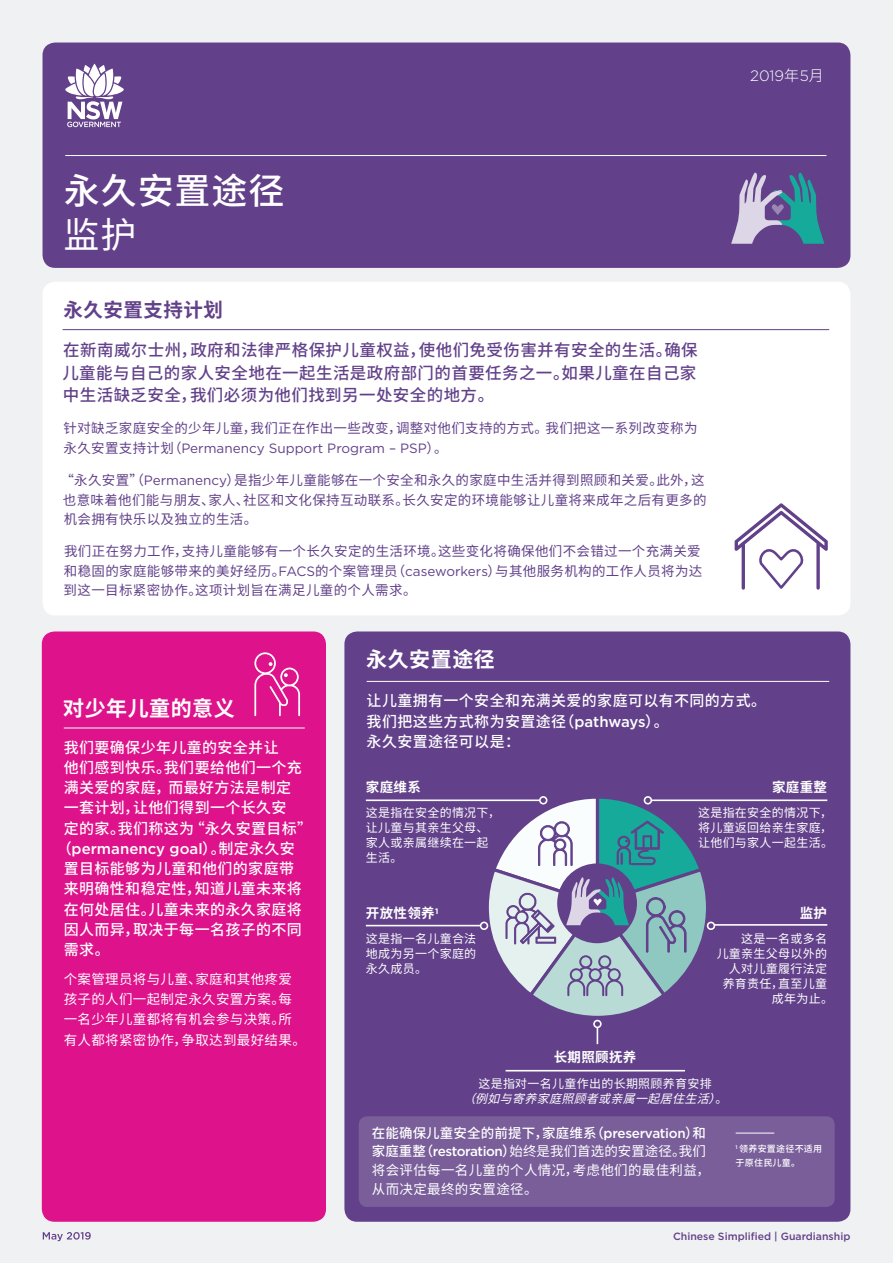
<style>
.page{position:relative;width:893px;height:1263px;background:#f0f1f2}
.page>*{position:absolute;margin:0;border:0;box-sizing:border-box;transform-origin:0 0}
.Doc_Heading{font:500 36px "Noto Sans CJ Ksc";letter-spacing:.025em;color:#fff}
.Doc_Subheading{font:36px "Noto Sans CJ Ksc";color:#fff}
.Box_Subheading{font:700 21px "Noto Sans CJ Ksc";letter-spacing:.025em;color:#fff}
.Pullout_Intro_copy{font:700 19.5px "Noto Sans CJ Ksc";letter-spacing:.025em;color:#62418a}
.Pullout_Intro_copy-2{font:500 16.5px/22.5px "Noto Sans CJ Ksc";letter-spacing:.025em;color:#62418a;text-align:justify}
.Body_Copy{font:500 15px/20.2px "Noto Sans CJ Ksc";letter-spacing:.025em;color:#fff}
.Body_Copy-2{font:500 15px "Gotham";color:#fff}
.t1{font:300 15px "Gotham";color:#fff}
.Pullout_Intro_copy-3{font:13.5px/19.5px "Noto Sans CJ Ksc";letter-spacing:.025em;color:#62418a}
.Body_Copy-3{font:13.5px/18.8px "Noto Sans CJ Ksc";letter-spacing:.025em;color:#fff}
.Body_Copy-4{font:700 13.5px "Noto Sans CJ Ksc";letter-spacing:.025em;color:#fff}
.Body_Copy-5{font:12px/15px "Noto Sans CJ Ksc";letter-spacing:.025em;color:#fff;text-align:justify}
.Body_Copy-6{font:italic 12px/15px "Noto Sans CJ Ksc";color:#fff;text-align:center}
.t2{font:500 10.5px "Gotham";color:#62418a}
.t3{font:500 9px/13.5px "Noto Sans CJ Ksc";letter-spacing:.025em;color:#fff}
.s1{font-family:"Gotham"}
.s2{font-family:"Noto Sans CJ Ksc"}
.s3{font-style:normal}
.s4{font-weight:500}
.s5{font-family:"Gotham";font-weight:500}
</style>
<div class="page">
<div style="left:43px;top:282px;width:807px;height:333px;background:#fff;border-radius:13px"></div>
<div style="left:42px;top:631px;width:284px;height:591px;background:#de128a;border-radius:13px"></div>
<div style="left:344px;top:631px;width:506px;height:591px;background:#62418a;border-radius:13px"></div>
<hr style="left:64px;top:728px;width:241px;height:1px;background:#fff">
<hr style="left:367px;top:681px;width:462px;height:1px;background:#fff">
<svg style="left:735px;top:503px;width:93px;height:87px"></svg>
<svg style="left:254px;top:652px;width:46px;height:64px"></svg>
<div style="left:359px;top:1116px;width:476px;height:91px;background:#795e9a;border-radius:9px"></div>
<hr style="left:63px;top:329px;width:766px;height:1px;background:#62418a">
<svg style="left:365px;top:799px;width:463px;height:273px"></svg>
<hr style="left:648px;top:799px;width:179px;height:2px;background:#fff">
<hr style="left:506px;top:1070px;width:179px;height:1px;background:#fff">
<hr style="left:711px;top:924px;width:116px;height:2px;background:#fff">
<hr style="left:366px;top:799px;width:177px;height:2px;background:#fff">
<hr style="left:366px;top:925px;width:121px;height:1px;background:#fff">
<div style="left:481px;top:922px;width:6px;height:7px;background:#62418a;border-radius:50%"></div>
<div style="left:480px;top:921px;width:8px;height:9px;border:2px solid #fff;border-radius:50%"></div>
<svg style="left:484px;top:796px;width:233px;height:248px"></svg>
<hr style="left:736px;top:1133px;width:38px;height:1px;background:#fffeff">
<div style="left:43px;top:43px;width:807px;height:225px;background:#62418a;border-radius:13px"></div>
<hr style="left:65px;top:155px;width:761px;height:1px;background:#fff">
<svg style="left:731px;top:172px;width:93px;height:72px"></svg>
<svg style="left:43px;top:1232px;width:48px;height:9px"></svg>
<svg style="left:65px;top:64px;width:59px;height:63px"></svg>
<p class="Doc_Heading" style="left:64px;top:171px;width:222px">永久安置途径</p>
<p class="Doc_Subheading" style="left:63px;top:214px;width:74px">监护</p>
<p class="Pullout_Intro_copy" style="left:63px;top:298px;width:161px">永久安置支持计划</p>
<p class="Pullout_Intro_copy-2" style="left:62px;top:339px;width:637px">在新南威尔士州，政府和法律严格保护儿童权益，使他们免受伤害并有安全的生活。确保儿童能与自己的家人安全地在一起生活是政府部门的首要任务之一。如果儿童在自己家中生活缺乏安全，我们必须为他们找到另一处安全的地方。</p>
<p class="Pullout_Intro_copy-3" style="left:64px;top:419px;width:635px">针对缺乏家庭安全的少年儿童，我们正在作出一些改变，调整对他们支持的方式。我们把这一系列改变称为永久安置支持计划（<span class="s1">Permanency Support Program – PSP</span>）。</p>
<p class="Pullout_Intro_copy-3" style="left:61px;top:471px;width:648px">“永久安置”（<span class="s1">Permanency</span>）是指少年儿童能够在一个安全和永久的家庭中生活并得到照顾和关爱。此外，这也意味着他们能与朋友、家人、社区和文化保持互动联系。长久安定的环境能够让儿童将来成年之后有更多的机会拥有快乐以及独立的生活。</p>
<p class="Pullout_Intro_copy-3" style="left:64px;top:542px;width:640px">我们正在努力工作，支持儿童能够有一个长久安定的生活环境。这些变化将确保他们不会错过一个充满关爱和稳固的家庭能够带来的美好经历。<span class="s1">FACS</span>的个案管理员（<span class="s1">caseworkers</span>）与其他服务机构的工作人员将为达到这一目标紧密协作。这项计划旨在满足儿童的个人需求。</p>
<p class="t1" style="left:750px;top:66px;width:75px">2019<span class="s2">年</span>5<span class="s2">月</span></p>
<p class="Box_Subheading" style="left:63px;top:697px;width:173px">对少年儿童的意义</p>
<p class="Body_Copy" style="left:64px;top:737px;width:216px">我们要确保少年儿童的安全并让</p>
<p class="Body_Copy" style="left:64px;top:757px;width:240px">他们感到快乐。我们要给他们一个充</p>
<p class="Body_Copy" style="left:64px;top:778px;width:229px">满关爱的家庭，而最好方法是制定</p>
<p class="Body_Copy" style="left:64px;top:798px;width:224px">一套计划，让他们得到一个长久安</p>
<p class="Body_Copy" style="left:64px;top:818px;width:250px">定的家。我们称这为“永久安置目标”</p>
<p class="Body_Copy-2" style="left:57px;top:839px;width:240px"><span class="s2">（</span>permanency goal<span class="s2">）。制定永久安</span></p>
<p class="Body_Copy" style="left:64px;top:859px;width:232px">置目标能够为儿童和他们的家庭带</p>
<p class="Body_Copy" style="left:64px;top:879px;width:240px">来明确性和稳定性，知道儿童未来将</p>
<p class="Body_Copy" style="left:64px;top:899px;width:240px">在何处居住。儿童未来的永久家庭将</p>
<p class="Body_Copy" style="left:64px;top:919px;width:240px">因人而异，取决于每一名孩子的不同</p>
<p class="Body_Copy" style="left:64px;top:940px;width:47px">需求。</p>
<p class="Body_Copy-3" style="left:64px;top:969px;width:244px;line-height:20.2px">个案管理员将与儿童、家庭和其他疼爱孩子的人们一起制定永久安置方案。每一名少年儿童都将有机会参与决策。所有人都将紧密协作，争取达到最好结果。</p>
<p class="Box_Subheading" style="left:366px;top:647px;width:130px">永久安置途径</p>
<p class="Body_Copy" style="left:367px;top:691px;width:401px">让儿童拥有一个安全和充满关爱的家庭可以有不同的方式。我们把这些方式称为安置途径（<span class="s1">pathways</span>）。</p>
<p class="Body_Copy" style="left:367px;top:731px;width:155px">永久安置途径可以是：</p>
<p class="Body_Copy-4" style="left:366px;top:780px;width:57px">家庭维系</p>
<p class="Body_Copy-4" style="left:772px;top:780px;width:57px">家庭重整</p>
<p class="Body_Copy-5" style="left:366px;top:805px;width:136px;text-align:left">这是指在安全的情况下，让儿童与其亲生父母、家人或亲属继续在一起生活。</p>
<p class="Body_Copy-4" style="left:366px;top:906px;width:74px">开放性领养<sup>1</sup></p>
<p class="Body_Copy-5" style="left:698px;top:805px;width:137px">这是指在安全的情况下，将儿童返回给亲生家庭，让他们与家人一起生活。</p>
<p class="Body_Copy-4" style="left:800px;top:906px;width:29px">监护</p>
<p class="Body_Copy-5" style="left:366px;top:932px;width:112px">这是指一名儿童合法地成为另一个家庭的永久成员。</p>
<p class="Body_Copy-5" style="left:741px;top:932px;width:87px">这是一名或多名</p>
<p class="Body_Copy-5" style="left:717px;top:947px;width:112px">儿童亲生父母以外的</p>
<p class="Body_Copy-5" style="left:729px;top:962px;width:100px">人对儿童履行法定</p>
<p class="Body_Copy-5" style="left:723px;top:977px;width:106px">养育责任，直至儿童</p>
<p class="Body_Copy-5" style="left:772px;top:992px;width:63px">成年为止。</p>
<p class="Body_Copy-4" style="left:554px;top:1049px;width:84px">长期照顾抚养</p>
<p class="Body_Copy-6" style="left:463px;top:1076px;width:267px"><span class="s3">这是指对一名儿童作出的长期照顾养育安排<br></span>（例如与寄养家庭照顾者或亲属一起居住生活）<span class="s3">。</span></p>
<p class="Body_Copy-3" style="left:372px;top:1123px;width:339px"><span class="s4">在能确保儿童安全的前提下，家庭维系（</span><span class="s5">preservation</span><span class="s4">）和家庭重整（</span><span class="s5">restoration</span><span class="s4">）</span>始终是我们首选的安置途径。我们将会评估每一名儿童的个人情况，考虑他们的最佳利益，从而决定最终的安置途径。</p>
<p class="t3" style="left:736px;top:1142px;width:88px"><sup>1</sup> 领养安置途径不适用于原住民儿童。</p>
<p class="t2" style="left:673px;top:1229px;width:179px">Chinese Simplified | Guardianship</p>
</div>
